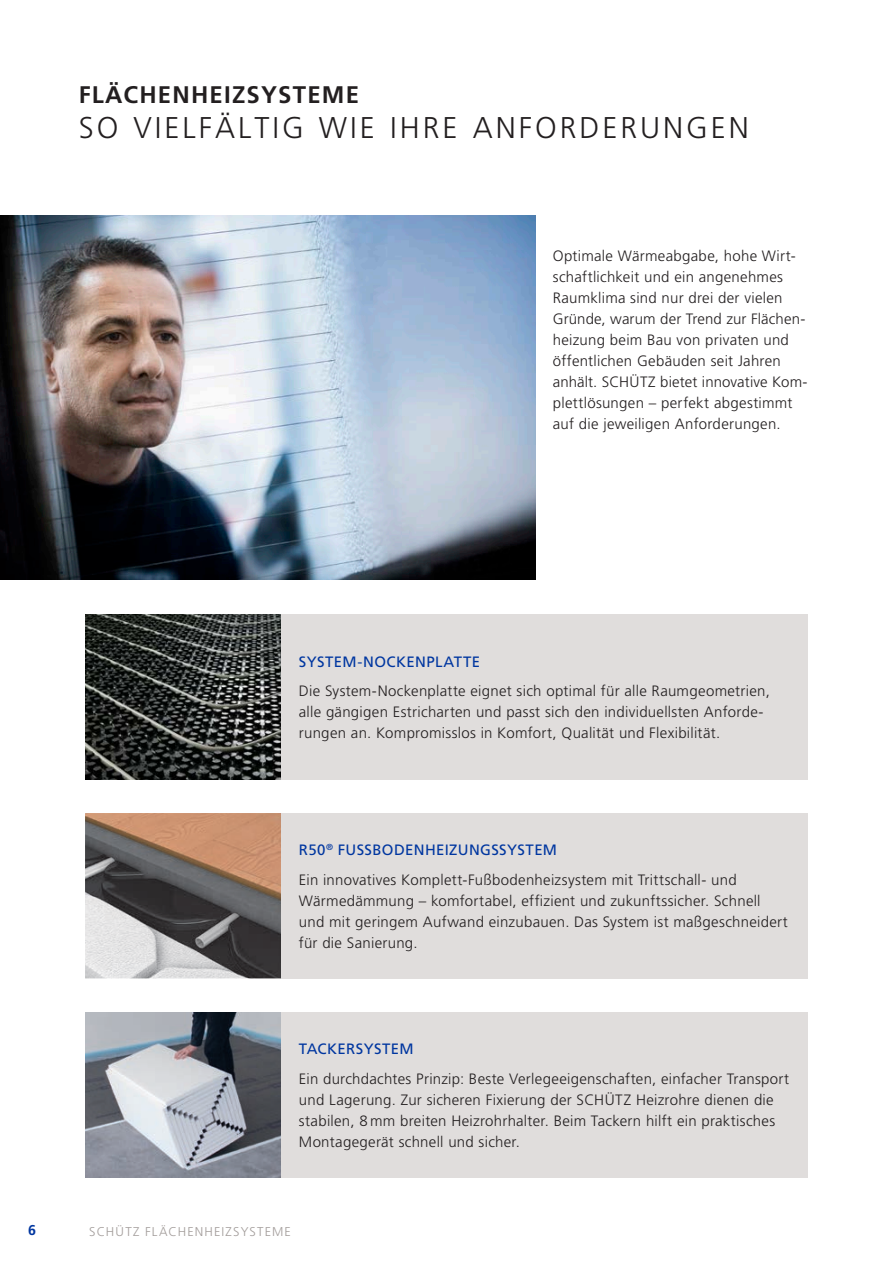
<style>
.page{position:relative;width:893px;height:1263px;background:#fff}
.page>*{position:absolute;margin:0;border:0;box-sizing:border-box;transform-origin:0 0}
.t1{font:300 30px "Frutiger LT Pro";letter-spacing:.1em;color:#231f20}
.t2{font:700 24px "Frutiger LT Pro";letter-spacing:.05em;color:#231f20}
.t3{font:300 15px/21px "Frutiger LT Pro";letter-spacing:.02em;color:#231f20}
.t4{font:15px "Frutiger LT Pro";letter-spacing:.025em;color:#0036a0}
.t5{font:700 14.25px "Frutiger LT Pro";color:#0036a0}
.t6{font:300 12.75px "Frutiger LT Pro";letter-spacing:.09em;color:#a39d9b}
.s1{font-weight:400;color:#0036a0}
</style>
<div class="page">
<img style="left:0;top:216px;width:536px;height:364px">
<img style="left:85px;top:614px;width:197px;height:165px">
<img style="left:85px;top:1012px;width:197px;height:165px">
<img style="left:85px;top:813px;width:197px;height:165px">
<div style="left:282px;top:614px;width:526px;height:165px;background:#e0dddc"></div>
<div style="left:282px;top:1012px;width:526px;height:165px;background:#e0dddc"></div>
<div style="left:282px;top:813px;width:526px;height:165px;background:#e0dddc"></div>
<h2 class="t2" style="left:79px;top:80px;width:282px">FLÄCHENHEIZSYSTEME</h2>
<h1 class="t1" style="left:79px;top:110px;width:672px">SO VIELFÄLTIG WIE IHRE ANFORDERUNGEN</h1>
<p class="t3" style="left:553px;top:245px;width:256px">Optimale Wärmeabgabe, hohe Wirt&shy;schaftlichkeit und ein angenehmes Raumklima sind nur drei der vielen Gründe, warum der Trend zur Flächen&shy;heizung beim Bau von privaten und öffentlichen Gebäuden seit Jahren anhält. SCHÜTZ bietet innovative Kom&shy;plettlösungen – perfekt abgestimmt auf die jeweiligen Anforderungen.</p>
<p class="t4" style="left:299px;top:652px;width:183px">SYSTEM-NOCKENPLATTE</p>
<p class="t3" style="left:299px;top:680px;width:473px">Die System-Nockenplatte eignet sich optimal für alle Raumgeometrien, alle gängigen Estricharten und passt sich den individuellsten Anforde&shy;rungen an. Kompromisslos in Komfort, Qualität und Flexibilität.</p>
<p class="t3" style="left:299px;top:835px;width:439px;line-height:29.5px"><span class="s1">R50</span><sup>®</sup> <span class="s1">FUSSBODENHEIZUNGSSYSTEM<br></span>Ein innovatives Komplett-Fußbodenheizsystem mit Trittschall- und</p>
<p class="t3" style="left:299px;top:890px;width:491px">Wärmedämmung – komfortabel, effizient und zukunftssicher. Schnell und mit geringem Aufwand einzubauen. Das System ist maßgeschneidert für die Sanierung.</p>
<p class="t4" style="left:299px;top:1040px;width:116px">TACKERSYSTEM</p>
<p class="t3" style="left:299px;top:1068px;width:492px">Ein durchdachtes Prinzip: Beste Verlegeeigenschaften, einfacher Transport und Lagerung. Zur sicheren Fixierung der SCHÜTZ Heizrohre dienen die stabilen, 8 mm breiten Heizrohrhalter. Beim Tackern hilft ein praktisches Montagegerät schnell und sicher.</p>
<p class="t5" style="left:28px;top:1222px;width:9px">6</p>
<p class="t6" style="left:89px;top:1224px;width:203px">SCHÜTZ FLÄCHENHEIZSYSTEME</p>
</div>
